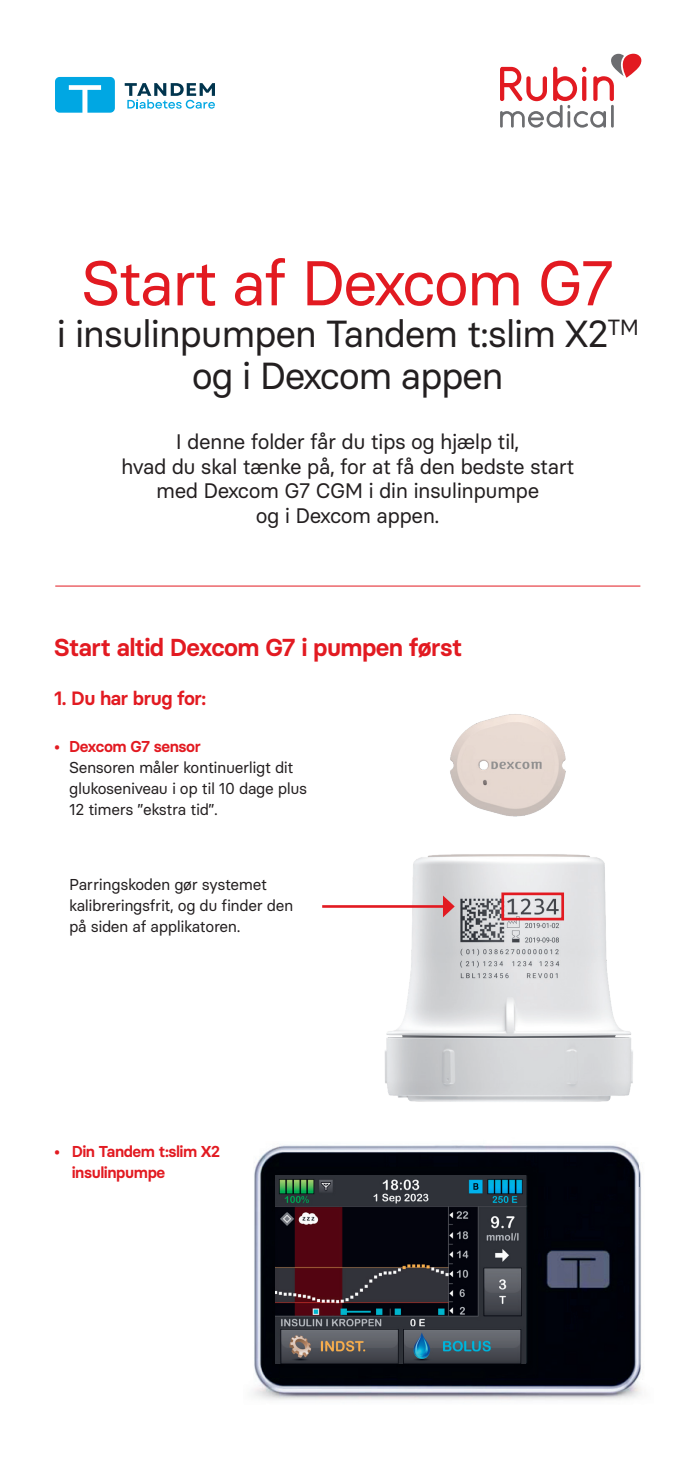
<style>
.page{position:relative;width:695px;height:1474px;background:#fff}
.page>*{position:absolute;margin:0;border:0;box-sizing:border-box;transform-origin:0 0}
.t1{font:63px "Basier Circle";letter-spacing:-.04em;color:#e21a21}
.t2{font:37.62px/42px "Basier Circle";letter-spacing:-.035em;color:#231f20;text-align:center}
.t3{font:600 24.5px "Basier Circle";letter-spacing:-.025em;color:#e21a21}
.t4{font:21px/24.5px "Basier Circle";letter-spacing:-.025em;color:#231f20;text-align:center}
.t5{font:600 19.25px "Basier Circle";letter-spacing:-.025em;color:#e21a21}
.t6{font:15.75px/21px "Basier Circle";letter-spacing:-.025em;color:#231f20}
.t7{font:600 15.75px/21px "Basier Circle";letter-spacing:-.025em;color:#e21a21}
</style>
<div class="page">
<svg style="left:500px;top:54px;width:141px;height:74px"></svg>
<hr style="left:611px;top:105px;width:2px;height:23px;background:#6c6d70">
<hr style="left:55px;top:585px;width:585px;height:1px;background:#e21a21">
<svg style="left:55px;top:77px;width:60px;height:36px;background:#24b3e6"></svg>
<svg style="left:125px;top:83px;width:90px;height:26px"></svg>
<img style="left:367px;top:854px;width:266px;height:248px">
<img style="left:450px;top:714px;width:116px;height:103px">
<div style="left:501px;top:892px;width:63px;height:28px;border:3px solid #e21a21"></div>
<hr style="left:322px;top:905px;width:124px;height:2px;background:#e21a21">
<svg style="left:443px;top:895px;width:11px;height:22px"></svg>
<img style="left:253px;top:1145px;width:388px;height:255px">
<img style="left:275px;top:1175px;width:250px;height:188px">
<h1 class="t1" style="left:81px;top:243px;width:535px">Start af Dexcom G7</h1>
<h2 class="t2" style="left:56px;top:312px;width:584px">i insulinpumpen Tandem t:slim X2<sup>TM </sup>og i Dexcom appen</h2>
<h3 class="t4" style="left:121px;top:429px;width:455px">I denne folder får du tips og hjælp til,<br>hvad du skal tænke på, for at få den bedste start med Dexcom G7 CGM i din insulinpumpe<br>og i Dexcom appen.</h3>
<h3 class="t3" style="left:54px;top:632px;width:409px">Start altid Dexcom G7 i pumpen først</h3>
<p class="t5" style="left:54px;top:686px;width:153px">1. Du har brug for:</p>
<p class="t7" style="left:54px;top:736px;width:148px">• Dexcom G7 sensor</p>
<p class="t6" style="left:69px;top:757px;width:239px">Sensoren måler kontinuerligt dit glukoseniveau i op til 10 dage plus<br>12 timers ”ekstra tid”.</p>
<p class="t6" style="left:69px;top:873px;width:225px">Parringskoden gør systemet kalibreringsfrit, og du finder den på siden af applikatoren.</p>
<p class="t7" style="left:72px;top:1140px;width:150px;text-indent:-17px">• Din Tandem t:slim X2 insulinpumpe</p>
</div>
